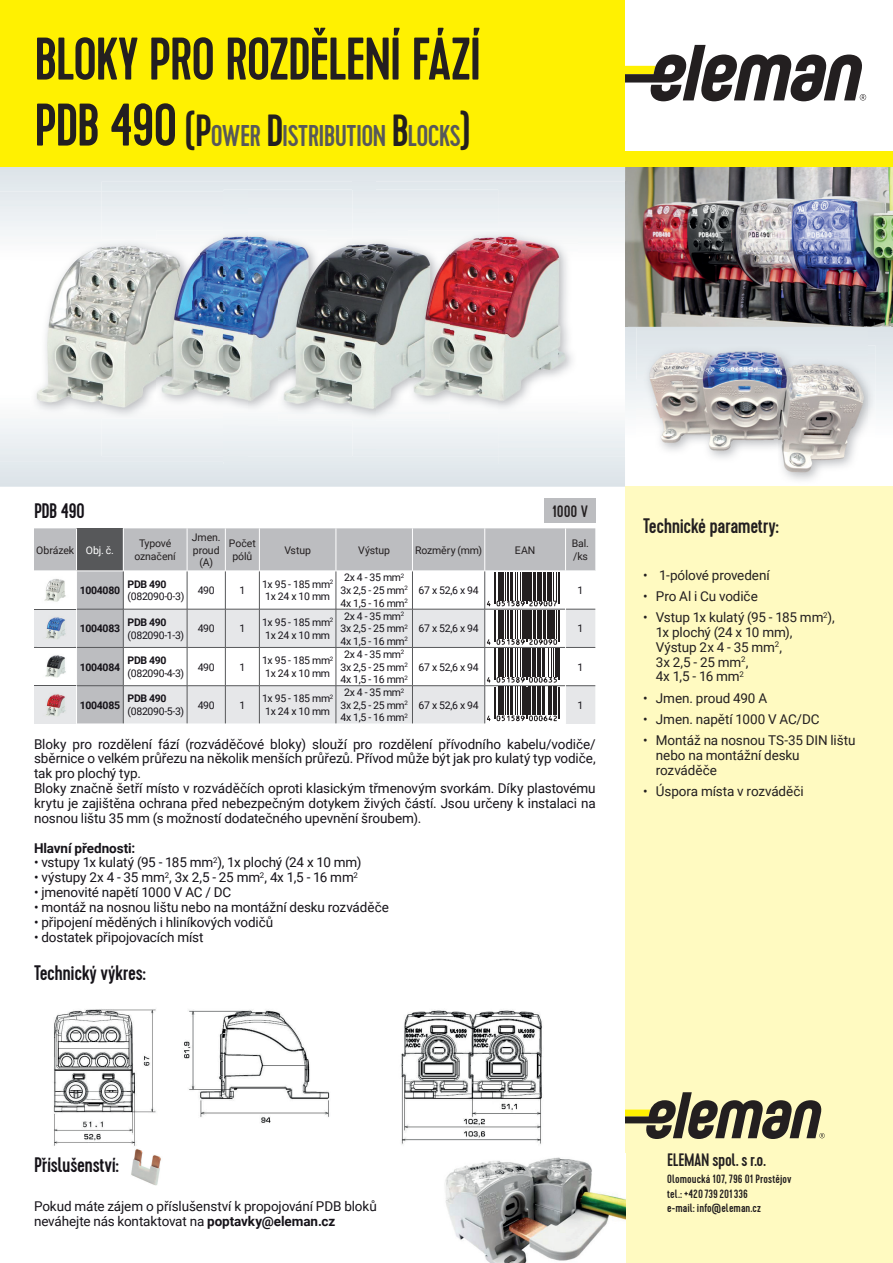
<style>
.page{position:relative;width:893px;height:1263px;background:#fff}
.page>*{position:absolute;margin:0;border:0;box-sizing:border-box;transform-origin:0 0}
.t1{font:500 60px "Cervo";letter-spacing:-.03em;color:#231f20}
.t2{font:500 30px "Cervo";letter-spacing:-.025em;color:#57585a}
.t3{font:500 21px "Cervo";letter-spacing:-.015em;color:#161319}
.t4{font:500 21px "Cervo";letter-spacing:-.02em;color:#231f20}
.t5{font:500 18px "Cervo";letter-spacing:-.02em;color:#231f20}
.t6{font:500 16.5px "Cervo";color:#231f20}
.t7{font:13.5px/14.9px "Roboto";letter-spacing:-.01em;color:#161319}
.t8{font:13.5px/14.9px "Roboto";letter-spacing:-.01em;color:#231f20}
.t9{font:700 13.5px "Roboto";letter-spacing:-.005em;color:#161319}
.t10{font:500 12px/14.4px "Cervo";letter-spacing:.005em;color:#231f20}
.t11{font:10.5px/12.6px "Roboto";letter-spacing:-.03em;color:#161319;text-align:center}
.t12{font:10.5px/12.6px "Roboto";letter-spacing:-.005em;color:#231f20;text-align:center}
.t13{font:700 10.5px "Roboto";letter-spacing:-.03em;color:#161319}
.s1{font-size:60px;color:#231f20}
.s2{font-size:45px;color:#231f20}
.s3{color:#fff}
.s4{font-weight:700}
</style>
<div class="page">
<div style="left:0;top:167px;width:625px;height:320px;background:#e0e6eb"></div>
<svg style="left:625px;top:327px;width:268px;height:160px"></svg>
<img style="left:625px;top:167px;width:268px;height:160px">
<div style="left:625px;top:487px;width:268px;height:776px;background:#fffac1"></div>
<div style="left:0;top:0;width:893px;height:167px;background:#fff101"></div>
<div style="left:625px;top:0;width:268px;height:150px;background:#fff"></div>
<svg style="left:625px;top:45px;width:241px;height:56px"></svg>
<svg style="left:625px;top:1092px;width:200px;height:47px"></svg>
<div style="left:545px;top:499px;width:51px;height:24px;background:#bcbdc0"></div>
<img style="left:53px;top:1009px;width:489px;height:137px">
<img style="left:644px;top:345px;width:231px;height:139px">
<div style="left:636px;top:328px;width:231px;height:51px;background:#dfe5ea"></div>
<img style="left:636px;top:379px;width:8px;height:103px">
<img style="left:644px;top:345px;width:223px;height:137px">
<img style="left:0;top:192px;width:224px;height:269px">
<img style="left:31px;top:239px;width:70px;height:180px">
<div style="left:101px;top:182px;width:251px;height:10px;background:#e2e9ed"></div>
<img style="left:101px;top:192px;width:123px;height:264px">
<img style="left:156px;top:230px;width:122px;height:182px">
<img style="left:156px;top:239px;width:44px;height:173px">
<div style="left:224px;top:456px;width:274px;height:8px;background:#e5ebee"></div>
<img style="left:224px;top:456px;width:23px;height:5px">
<img style="left:224px;top:189px;width:128px;height:49px">
<img style="left:224px;top:192px;width:23px;height:38px">
<div style="left:224px;top:412px;width:128px;height:44px;background:#edf1f4"></div>
<img style="left:278px;top:238px;width:74px;height:182px">
<img style="left:278px;top:238px;width:49px;height:174px">
<img style="left:376px;top:182px;width:249px;height:274px">
<img style="left:625px;top:182px;width:2px;height:274px">
<img style="left:352px;top:182px;width:24px;height:7px">
<img style="left:352px;top:189px;width:146px;height:267px">
<img style="left:408px;top:230px;width:169px;height:183px">
<img style="left:408px;top:238px;width:42px;height:175px">
<img style="left:445px;top:1157px;width:180px;height:106px">
<img style="left:131px;top:1149px;width:30px;height:36px">
<svg style="left:34px;top:528px;width:561px;height:196px"></svg>
<h1 class="t1" style="left:34px;top:24px;width:449px">BLOKY PRO ROZDĚLENÍ FÁZÍ</h1>
<h2 class="t2" style="left:34px;top:118px;width:438px"><span class="s1">PDB 490</span> <span class="s2">(P</span>OWER <span class="s2">D</span>ISTRIBUTION <span class="s2">B</span>LOCKS<span class="s2">)</span></h2>
<h3 class="t3" style="left:34px;top:499px;width:53px">PDB 490</h3>
<p class="t6" style="left:552px;top:501px;width:37px">1000 V</p>
<p class="t12" style="left:36px;top:543px;width:79px">Obrázek <span class="s3">Obj. č.</span></p>
<p class="t12" style="left:135px;top:537px;width:43px">Typové označení</p>
<p class="t12" style="left:192px;top:530px;width:30px">Jmen. proud (A)</p>
<p class="t12" style="left:229px;top:537px;width:28px">Počet pólů</p>
<p class="t12" style="left:284px;top:543px;width:28px">Vstup</p>
<p class="t12" style="left:358px;top:543px;width:33px">Výstup</p>
<p class="t12" style="left:415px;top:543px;width:69px">Rozměry (mm)</p>
<p class="t12" style="left:515px;top:543px;width:22px">EAN</p>
<p class="t12" style="left:572px;top:537px;width:19px;text-align:left">Bal. /ks</p>
<p class="t13" style="left:80px;top:583px;width:42px">1004080</p>
<p class="t11" style="left:198px;top:583px;width:19px">490</p>
<p class="t11" style="left:239px;top:583px;width:7px">1</p>
<p class="t11" style="left:262px;top:577px;width:73px">1x 95 - 185 mm<sup>2<br></sup>1x 24 x 10 mm</p>
<p class="t11" style="left:340px;top:571px;width:69px">2x 4 - 35 mm<sup>2<br></sup>3x 2,5 - 25 mm<sup>2<br></sup>4x 1,5 - 16 mm<sup>2</sup></p>
<p class="t13" style="left:128px;top:577px;width:41px">PDB 490</p>
<p class="t11" style="left:128px;top:590px;width:58px">(082090-0-3)</p>
<p class="t11" style="left:419px;top:583px;width:62px">67 x 52,6 x 94</p>
<p class="t11" style="left:577px;top:583px;width:7px">1</p>
<p class="t13" style="left:80px;top:621px;width:42px">1004083</p>
<p class="t13" style="left:128px;top:615px;width:41px">PDB 490</p>
<p class="t11" style="left:128px;top:628px;width:58px">(082090-1-3)</p>
<p class="t11" style="left:198px;top:622px;width:19px">490</p>
<p class="t11" style="left:239px;top:622px;width:7px">1</p>
<p class="t11" style="left:262px;top:615px;width:73px">1x 95 - 185 mm<sup>2<br></sup>1x 24 x 10 mm</p>
<p class="t11" style="left:340px;top:609px;width:69px">2x 4 - 35 mm<sup>2<br></sup>3x 2,5 - 25 mm<sup>2<br></sup>4x 1,5 - 16 mm<sup>2</sup></p>
<p class="t11" style="left:419px;top:622px;width:62px">67 x 52,6 x 94</p>
<p class="t11" style="left:577px;top:622px;width:7px">1</p>
<p class="t13" style="left:80px;top:659px;width:42px">1004084</p>
<p class="t13" style="left:128px;top:653px;width:41px">PDB 490</p>
<p class="t11" style="left:128px;top:666px;width:58px">(082090-4-3)</p>
<p class="t11" style="left:198px;top:660px;width:19px">490</p>
<p class="t11" style="left:239px;top:660px;width:7px">1</p>
<p class="t11" style="left:262px;top:654px;width:73px">1x 95 - 185 mm<sup>2<br></sup>1x 24 x 10 mm</p>
<p class="t11" style="left:340px;top:647px;width:69px">2x 4 - 35 mm<sup>2<br></sup>3x 2,5 - 25 mm<sup>2<br></sup>4x 1,5 - 16 mm<sup>2</sup></p>
<p class="t11" style="left:419px;top:660px;width:62px">67 x 52,6 x 94</p>
<p class="t11" style="left:577px;top:660px;width:7px">1</p>
<p class="t13" style="left:80px;top:698px;width:42px">1004085</p>
<p class="t13" style="left:128px;top:691px;width:41px">PDB 490</p>
<p class="t11" style="left:128px;top:705px;width:58px">(082090-5-3)</p>
<p class="t11" style="left:198px;top:698px;width:19px">490</p>
<p class="t11" style="left:239px;top:698px;width:7px">1</p>
<p class="t11" style="left:262px;top:692px;width:73px">1x 95 - 185 mm<sup>2<br></sup>1x 24 x 10 mm</p>
<p class="t11" style="left:340px;top:686px;width:69px">2x 4 - 35 mm<sup>2<br></sup>3x 2,5 - 25 mm<sup>2<br></sup>4x 1,5 - 16 mm<sup>2</sup></p>
<p class="t11" style="left:419px;top:698px;width:62px">67 x 52,6 x 94</p>
<p class="t11" style="left:577px;top:698px;width:7px">1</p>
<p class="t7" style="left:34px;top:736px;width:563px">Bloky pro rozdělení fází (rozváděčové bloky) slouží pro rozdělení přívodního kabelu/vodiče/ sběrnice o velkém průřezu na několik menších průřezů. Přívod může být jak pro kulatý typ vodiče, tak pro plochý typ.<br>Bloky značně šetří místo v rozváděčích oproti klasickým třmenovým svorkám. Díky plastovému krytu je zajištěna ochrana před nebezpečným dotykem živých částí. Jsou určeny k instalaci na nosnou lištu 35 mm (s možností dodatečného upevnění šroubem).</p>
<p class="t9" style="left:34px;top:838px;width:103px">Hlavní přednosti:</p>
<p class="t7" style="left:34px;top:855px;width:329px">• vstupy 1x kulatý (95 - 185 mm<sup>2</sup>), 1x plochý (24 x 10 mm)</p>
<p class="t7" style="left:34px;top:869px;width:325px">• výstupy 2x 4 - 35 mm<sup>2</sup>, 3x 2,5 - 25 mm<sup>2</sup>, 4x 1,5 - 16 mm<sup>2</sup></p>
<p class="t7" style="left:34px;top:884px;width:199px">• jmenovité napětí 1000 V AC / DC</p>
<p class="t7" style="left:34px;top:899px;width:356px">• montáž na nosnou lištu nebo na montážní desku rozváděče</p>
<p class="t7" style="left:34px;top:914px;width:241px">• připojení měděných i hliníkových vodičů</p>
<p class="t7" style="left:34px;top:929px;width:171px">• dostatek připojovacích míst</p>
<h3 class="t3" style="left:34px;top:960px;width:113px">Technický výkres:</h3>
<h3 class="t4" style="left:643px;top:513px;width:137px">Technické parametry:</h3>
<p class="t8" style="left:643px;top:567px;width:128px">• 1-pólové provedení</p>
<p class="t8" style="left:643px;top:588px;width:116px">• Pro Al i Cu vodiče</p>
<p class="t8" style="left:656px;top:609px;width:180px;text-indent:-13px">• Vstup 1x kulatý (95 - 185 mm<sup>2</sup>),<br>1x plochý (24 x 10 mm),<br>Výstup 2x 4 - 35 mm<sup>2</sup>,<br>3x 2,5 - 25 mm<sup>2</sup>,<br>4x 1,5 - 16 mm<sup>2</sup></p>
<p class="t8" style="left:643px;top:690px;width:125px">• Jmen. proud 490 A</p>
<p class="t8" style="left:643px;top:711px;width:178px">• Jmen. napětí 1000 V AC/DC</p>
<p class="t8" style="left:656px;top:732px;width:201px;text-indent:-13px">• Montáž na nosnou TS-35 DIN lištu nebo na montážní desku rozváděče</p>
<p class="t8" style="left:643px;top:783px;width:162px">• Úspora místa v rozváděči</p>
<h3 class="t3" style="left:34px;top:1152px;width:86px">Příslušenství:</h3>
<p class="t7" style="left:34px;top:1198px;width:344px">Pokud máte zájem o příslušenství k propojování PDB bloků neváhejte nás kontaktovat na <span class="s4">poptavky@eleman.cz</span></p>
<h3 class="t5" style="left:667px;top:1149px;width:100px">ELEMAN spol. s r.o.</h3>
<p class="t10" style="left:667px;top:1172px;width:126px">Olomoucká 107, 796 01 Prostějov tel.: +420 739 201 336<br>e-mail: info@eleman.cz</p>
</div>
